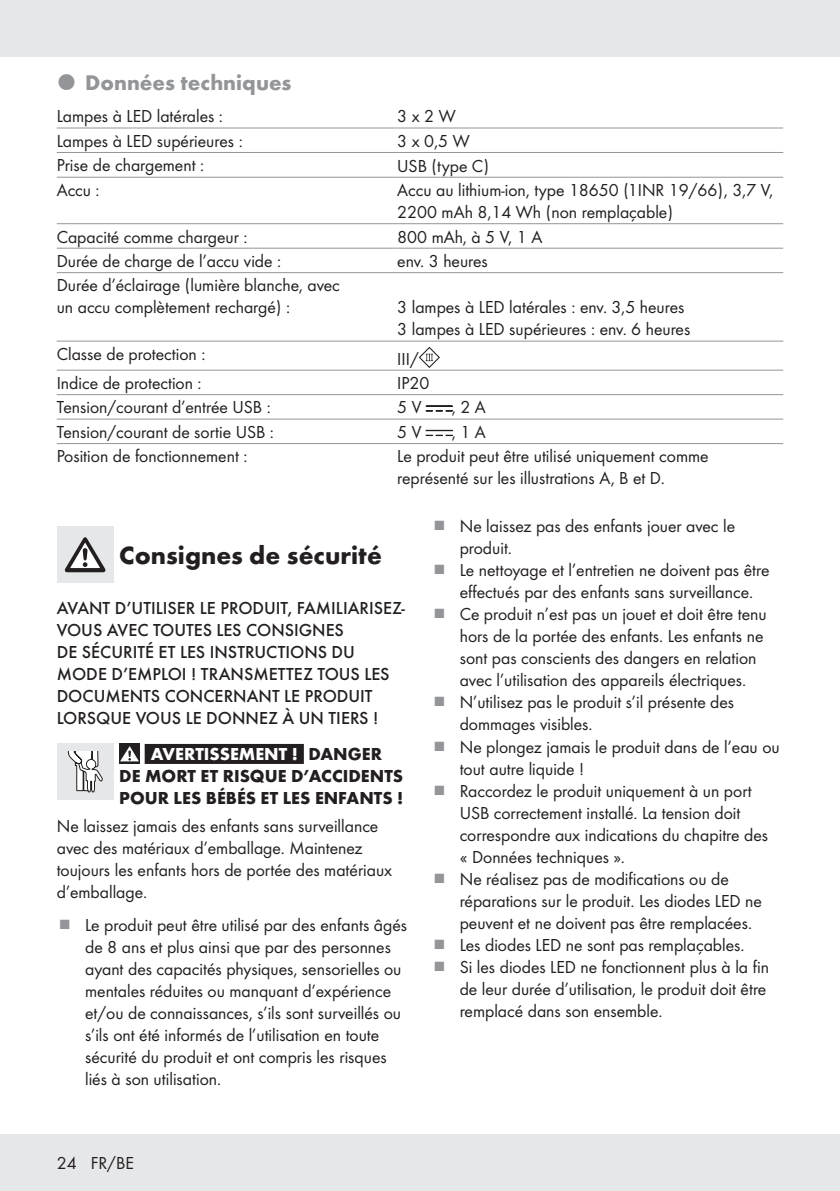
<style>
.page{position:relative;width:840px;height:1191px;background:#fff}
.page>*{position:absolute;margin:0;border:0;box-sizing:border-box;transform-origin:0 0}
.Headline-01{font:700 26px "Futura";color:#231f20}
.t1{font:700 22px "Futura";color:#939598}
.Body{font:18px/22px "Futura Boo";color:#231f20}
.Body__All_Cap_Medium{font:500 18px/22px "Futura";color:#231f20}
.Body-2{font:700 18px/22px "Futura";color:#231f20;text-align:center}
.s1{color:#fff}
</style>
<div class="page">
<div style="left:0;top:1134px;width:839px;height:57px;background:#e6e7e9"></div>
<div style="left:0;top:0;width:839px;height:57px;background:#e6e7e9"></div>
<hr style="left:57px;top:127px;width:340px;height:1px;background:#939598">
<hr style="left:397px;top:127px;width:385px;height:1px;background:#939598">
<hr style="left:57px;top:152px;width:340px;height:1px;background:#939598">
<hr style="left:397px;top:152px;width:385px;height:1px;background:#939598">
<hr style="left:57px;top:177px;width:340px;height:1px;background:#939598">
<hr style="left:397px;top:177px;width:385px;height:1px;background:#939598">
<hr style="left:57px;top:223px;width:340px;height:1px;background:#939598">
<hr style="left:397px;top:223px;width:385px;height:1px;background:#939598">
<hr style="left:57px;top:248px;width:340px;height:1px;background:#939598">
<hr style="left:397px;top:248px;width:385px;height:1px;background:#939598">
<hr style="left:57px;top:272px;width:340px;height:1px;background:#939598">
<hr style="left:397px;top:272px;width:385px;height:1px;background:#939598">
<hr style="left:57px;top:341px;width:340px;height:1px;background:#939598">
<hr style="left:397px;top:341px;width:385px;height:1px;background:#939598">
<hr style="left:57px;top:370px;width:340px;height:1px;background:#939598">
<hr style="left:397px;top:370px;width:385px;height:1px;background:#939598">
<hr style="left:57px;top:394px;width:340px;height:1px;background:#939598">
<hr style="left:397px;top:394px;width:385px;height:1px;background:#939598">
<hr style="left:57px;top:418px;width:340px;height:1px;background:#939598">
<hr style="left:397px;top:418px;width:385px;height:1px;background:#939598">
<hr style="left:57px;top:443px;width:340px;height:1px;background:#939598">
<hr style="left:397px;top:443px;width:385px;height:1px;background:#939598">
<svg style="left:418px;top:347px;width:22px;height:21px"></svg>
<svg style="left:426px;top:405px;width:26px;height:6px"></svg>
<svg style="left:426px;top:430px;width:26px;height:6px"></svg>
<div style="left:57px;top:526px;width:56px;height:57px;background:#e6e7e9"></div>
<svg style="left:65px;top:537px;width:40px;height:35px"></svg>
<div style="left:57px;top:743px;width:56px;height:57px;background:#e6e7e9"></div>
<svg style="left:67px;top:751px;width:36px;height:41px"></svg>
<div style="left:145px;top:744px;width:159px;height:20px;background:#231f20"></div>
<svg style="left:119px;top:743px;width:21px;height:21px"></svg>
<svg style="left:120px;top:746px;width:19px;height:15px"></svg>
<p class="t1" style="left:85px;top:66px;width:208px">Données techniques</p>
<p class="Body" style="left:57px;top:104px;width:168px">Lampes à LED latérales :</p>
<p class="Body" style="left:397px;top:104px;width:60px">3x2W</p>
<p class="Body" style="left:57px;top:129px;width:187px">Lampes à LED supérieures :</p>
<p class="Body" style="left:397px;top:129px;width:74px">3x0,5W</p>
<p class="Body" style="left:57px;top:153px;width:149px">Prise de chargement :</p>
<p class="Body" style="left:397px;top:154px;width:93px">USB (type C)</p>
<p class="Body" style="left:57px;top:178px;width:44px">Accu :</p>
<p class="Body" style="left:397px;top:178px;width:377px">Accu au lithium-ion, type 18650 (1INR 19/66), 3,7 V,<br>2200 mAh 8,14 Wh (non remplaçable)</p>
<p class="Body" style="left:57px;top:224px;width:192px">Capacité comme chargeur :</p>
<p class="Body" style="left:397px;top:224px;width:146px">800 mAh, à 5 V, 1 A</p>
<p class="Body" style="left:57px;top:249px;width:226px">Durée de charge de l’accu vide :</p>
<p class="Body" style="left:397px;top:249px;width:92px">env. 3 heures</p>
<p class="Body" style="left:57px;top:273px;width:284px">Durée d’éclairage (lumière blanche, avec un accu complètement rechargé) :</p>
<p class="Body" style="left:397px;top:295px;width:288px">3 lampes à LED latérales : env. 3,5 heures</p>
<p class="Body" style="left:397px;top:317px;width:294px">3 lampes à LED supérieures : env. 6 heures</p>
<p class="Body" style="left:57px;top:342px;width:150px">Classe de protection :</p>
<p class="Body" style="left:397px;top:346px;width:23px">III/</p>
<p class="Body" style="left:57px;top:371px;width:146px">Indice de protection :</p>
<p class="Body" style="left:397px;top:371px;width:34px">IP20</p>
<p class="Body" style="left:57px;top:395px;width:215px">Tension/courant d’entrée USB :</p>
<p class="Body" style="left:397px;top:395px;width:26px">5V</p>
<p class="Body" style="left:451px;top:395px;width:35px">, 2 A</p>
<p class="Body" style="left:57px;top:420px;width:219px">Tension/courant de sortie USB :</p>
<p class="Body" style="left:397px;top:420px;width:26px">5V</p>
<p class="Body" style="left:451px;top:420px;width:35px">, 1 A</p>
<p class="Body" style="left:57px;top:444px;width:192px">Position de fonctionnement :</p>
<p class="Body" style="left:397px;top:444px;width:313px">Le produit peut être utilisé uniquement comme représenté sur les illustrations A, B et D.</p>
<p class="Headline-01" style="left:119px;top:536px;width:264px">Consignes de sécurité</p>
<p class="Body__All_Cap_Medium" style="left:57px;top:596px;width:349px">AVANT D’UTILISER LE PRODUIT, FAMILIARISEZ-VOUS AVEC TOUTES LES CONSIGNES<br>DE SÉCURITÉ ET LES INSTRUCTIONS DU MODE D’EMPLOI ! TRANSMETTEZ TOUS LES DOCUMENTS CONCERNANT LE PRODUIT LORSQUE VOUS LE DONNEZ À UN TIERS !</p>
<p class="Body-2" style="left:119px;top:741px;width:285px"><span class="s1">AVERTISSEMENT !</span> DANGER<br>DE MORT ET RISQUE D’ACCIDENTS<br>POUR LES BÉBÉS ET LES ENFANTS !</p>
<p class="Body" style="left:57px;top:813px;width:336px">Ne laissez jamais des enfants sans surveillance avec des matériaux d’emballage. Maintenez toujours les enfants hors de portée des matériaux d’emballage.</p>
<p class="Body" style="left:85px;top:913px;width:323px">Le produit peut être utilisé par des enfants âgés de 8 ans et plus ainsi que par des personnes ayant des capacités physiques, sensorielles ou mentales réduites ou manquant d’expérience et/ou de connaissances, s’ils sont surveillés ou s’ils ont été informés de l’utilisation en toute sécurité du produit et ont compris les risques liés à son utilisation.</p>
<p class="Body" style="left:57px;top:1151px;width:79px">24 FR/BE</p>
<p class="Body" style="left:459px;top:514px;width:277px">Ne laissez pas des enfants jouer avec le produit.</p>
<p class="Body" style="left:459px;top:558px;width:311px">Le nettoyage et l’entretien ne doivent pas être effectués par des enfants sans surveillance.</p>
<p class="Body" style="left:459px;top:602px;width:308px">Ce produit n’est pas un jouet et doit être tenu hors de la portée des enfants. Les enfants ne sont pas conscients des dangers en relation avec l’utilisation des appareils électriques.</p>
<p class="Body" style="left:459px;top:690px;width:276px">N’utilisez pas le produit s’il présente des dommages visibles.</p>
<p class="Body" style="left:459px;top:734px;width:321px">Ne plongez jamais le produit dans de l’eau ou tout autre liquide !</p>
<p class="Body" style="left:459px;top:778px;width:310px">Raccordez le produit uniquement à un port USB correctement installé. La tension doit correspondre aux indications du chapitre des « Données techniques ».</p>
<p class="Body" style="left:459px;top:866px;width:303px">Ne réalisez pas de modifications ou de réparations sur le produit. Les diodes LED ne peuvent et ne doivent pas être remplacées.</p>
<p class="Body" style="left:459px;top:932px;width:284px">Les diodes LED ne sont pas remplaçables.</p>
<p class="Body" style="left:459px;top:954px;width:310px">Si les diodes LED ne fonctionnent plus à la fin de leur durée d’utilisation, le produit doit être remplacé dans son ensemble.</p>
</div>
